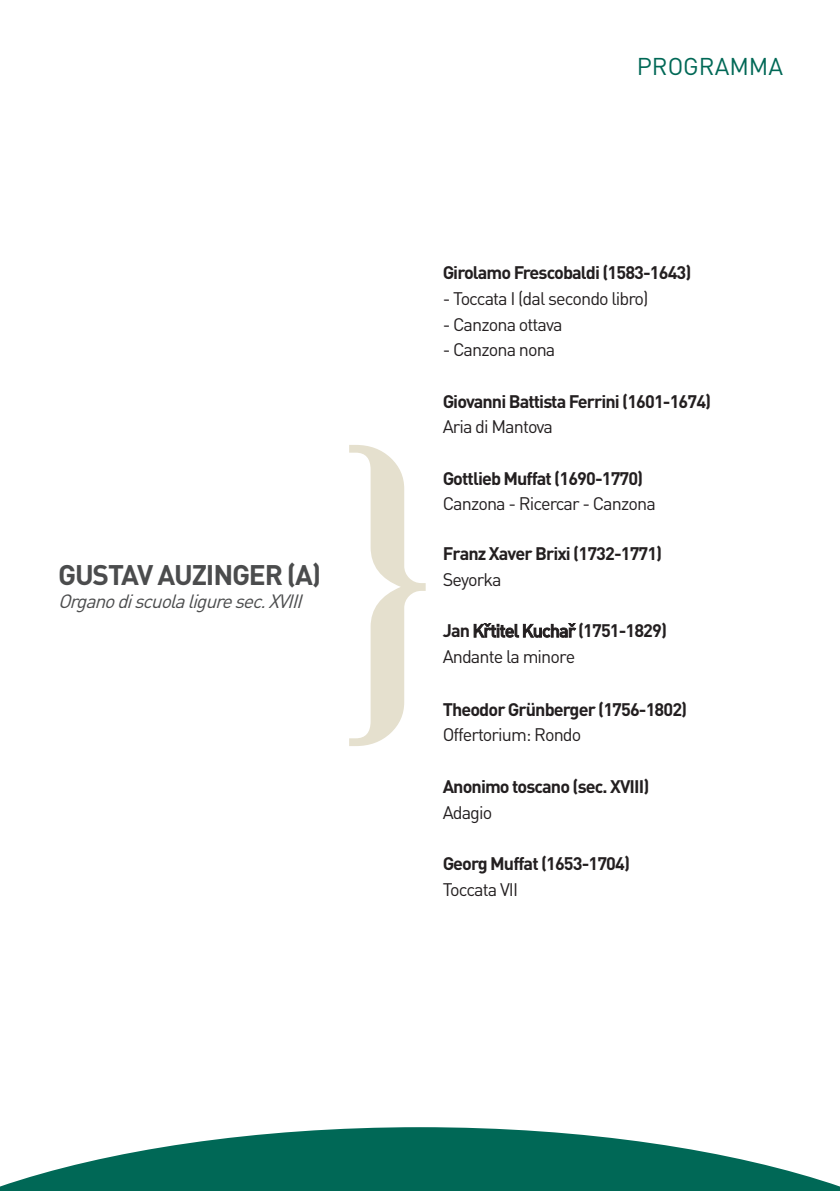
<style>
.page{position:relative;width:840px;height:1191px;background:#fff}
.page>*{position:absolute;margin:0;border:0;box-sizing:border-box;transform-origin:0 0}
.t1{font:700 28px "DIN Pro";letter-spacing:-.04em;color:#4b4c4d}
.t2{font:24px "DIN Pro";color:#006856}
.t3{font:italic 19px "DIN Pro";color:#4b4c4d}
.t4{font:700 18px/25.6px "DIN Pro";letter-spacing:-.05em;color:#231f20}
.t5{font:18px/25.6px "DIN Pro";letter-spacing:-.05em;color:#231f20}
.s1{font-weight:400}
.s2{font-weight:700}
.s3{font-weight:500}
</style>
<div class="page">
<svg style="left:349px;top:445px;width:76px;height:301px"></svg>
<svg style="left:0;top:1127px;width:839px;height:64px;fill:#006856"></svg>
<p class="t1" style="left:58px;top:555px;width:264px">GUSTAV AUZINGER (A)</p>
<p class="t3" style="left:58px;top:588px;width:251px">Organodiscuolaliguresec.XVIII</p>
<p class="t2" style="left:636px;top:50px;width:148px">PROGRAMMA</p>
<p class="t4" style="left:442px;top:259px;width:250px">Girolamo Frescobaldi (1583-1643)</p>
<p class="t5" style="left:442px;top:285px;width:207px">- Toccata I (dal secondo libro)</p>
<p class="t5" style="left:442px;top:310px;width:121px">- Canzona ottava</p>
<p class="t5" style="left:442px;top:336px;width:114px">- Canzona nona</p>
<p class="t4" style="left:442px;top:387px;width:270px">Giovanni Battista Ferrini (1601-1674)</p>
<p class="t5" style="left:442px;top:413px;width:112px">Aria di Mantova</p>
<p class="t4" style="left:442px;top:464px;width:202px">Gottlieb Muffat (1690-1770)</p>
<p class="t5" style="left:442px;top:490px;width:214px">Canzona - Ricercar - Canzona</p>
<p class="t4" style="left:442px;top:540px;width:221px">Franz Xaver Brixi (1732-1771)<br><span class="s1">Seyorka</span></p>
<p class="t5" style="left:442px;top:617px;width:226px"><span class="s2">Jan</span> <span class="s3">Křtitel Kuchař</span> <span class="s2">(1751-1829)<br></span>Andante la minore</p>
<p class="t4" style="left:442px;top:696px;width:246px">Theodor Grünberger (1756-1802)</p>
<p class="t5" style="left:442px;top:721px;width:140px">Offertorium: Rondo</p>
<p class="t4" style="left:442px;top:773px;width:208px">Anonimo toscano (sec. XVIII)</p>
<p class="t5" style="left:442px;top:798px;width:51px">Adagio</p>
<p class="t4" style="left:442px;top:850px;width:189px">Georg Muffat (1653-1704)</p>
<p class="t5" style="left:442px;top:875px;width:77px">Toccata VII</p>
</div>
